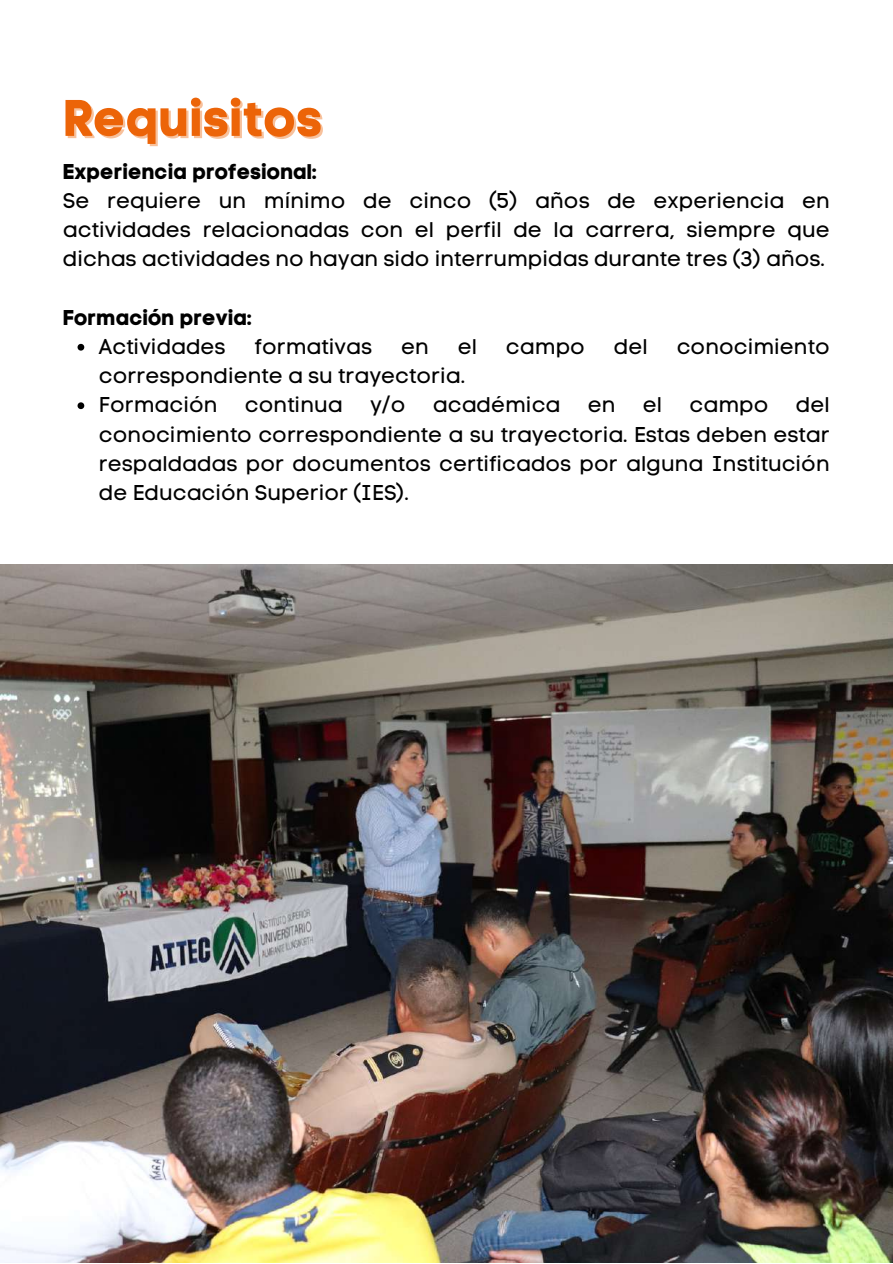
<style>
.page{position:relative;width:893px;height:1264px;background:#fff}
.page>*{position:absolute;margin:0;border:0;box-sizing:border-box;transform-origin:0 0}
.t1{font:50.85px "Code Pro Bold LC";color:#ec6408}
.t2{font:21.15px/29.2px "Code Pro Normal LC";color:#000;text-align:justify}
.t3{font:21.15px "Code Pro Bold LC";color:#000}
</style>
<div class="page">
<img style="left:0;top:564px;width:892px;height:698px">
<svg style="left:77px;top:344px;width:7px;height:6px"></svg>
<svg style="left:77px;top:402px;width:7px;height:7px"></svg>
<h1 class="t1" style="left:63px;top:88px;width:261px">Requisitos</h1>
<p class="t3" style="left:63px;top:158px;width:256px">Experiencia profesional:</p>
<p class="t2" style="left:63px;top:186px;width:768px">Se requiere un mínimo de cinco (5) años de experiencia en actividades relacionadas con el perfil de la carrera, siempre que dichas actividades no hayan sido interrumpidas durante tres (3) años.</p>
<p class="t3" style="left:63px;top:305px;width:191px">Formación previa:</p>
<p class="t2" style="left:99px;top:332px;width:128px">Actividades</p>
<p class="t2" style="left:254px;top:332px;width:119px">formativas</p>
<p class="t2" style="left:401px;top:332px;width:29px">en</p>
<p class="t2" style="left:457px;top:332px;width:21px">el</p>
<p class="t2" style="left:506px;top:332px;width:80px">campo</p>
<p class="t2" style="left:614px;top:332px;width:35px">del</p>
<p class="t2" style="left:676px;top:332px;width:154px">conocimiento</p>
<p class="t2" style="left:99px;top:361px;width:367px">correspondiente a su trayectoria.<br>Formación</p>
<p class="t2" style="left:245px;top:390px;width:99px">continua</p>
<p class="t2" style="left:370px;top:390px;width:37px">y/o</p>
<p class="t2" style="left:433px;top:390px;width:129px">académica</p>
<p class="t2" style="left:587px;top:390px;width:29px">en</p>
<p class="t2" style="left:643px;top:390px;width:21px">el</p>
<p class="t2" style="left:689px;top:390px;width:80px">campo</p>
<p class="t2" style="left:99px;top:390px;width:732px;text-indent:697px">del conocimiento correspondiente a su trayectoria. Estas deben estar respaldadas por documentos certificados por alguna Institución de Educación Superior (IES).</p>
</div>
